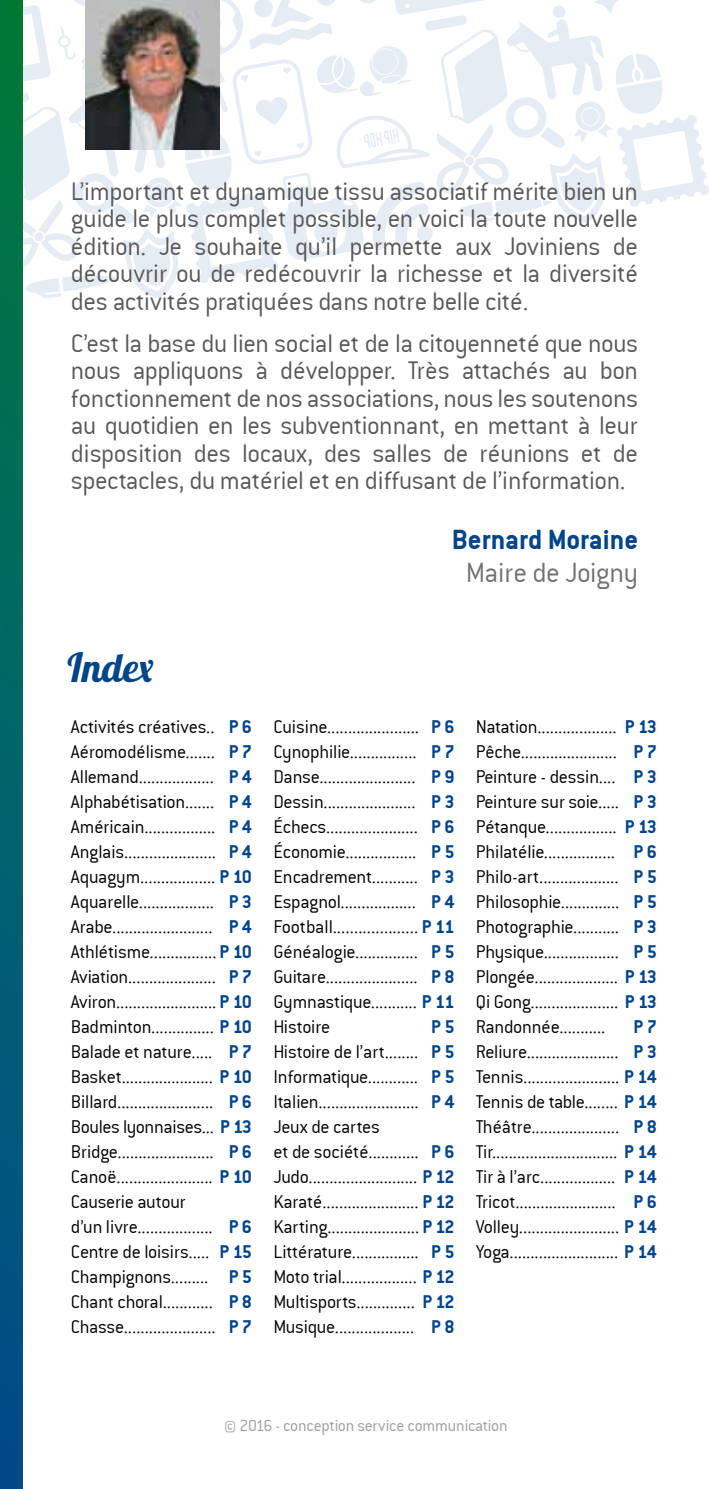
<style>
.page{position:relative;width:709px;height:1489px;background:#fff}
.page>*{position:absolute;margin:0;border:0;box-sizing:border-box;transform-origin:0 0}
.t1{font:40px "Lobster 1.4";color:#004489}
.t2{font:30px "Conduit ITCTT Bold";color:#004489}
.t3{font:30px "Conduit ITCTT Light";letter-spacing:-.015em;color:#707172}
.t4{font:27.5px/27.5px "Conduit ITCTT Light";letter-spacing:-.015em;color:#58585a;text-align:justify}
.t5{font:20px/25px "Conduit ITCTT Light";letter-spacing:-.015em;color:#000}
.t6{font:20px/25px "Conduit ITCTT Bold";color:#004489;text-align:justify}
.t7{font:17.5px "Conduit ITCTT Light";letter-spacing:-.015em;color:#9c9e9f}
.s1{font-family:"Conduit ITCTT Bold";color:#004489}
</style>
<div class="page">
<svg style="left:23px;top:0;width:686px;height:298px"></svg>
<div style="left:0;top:0;width:23px;height:1488px;background:linear-gradient(to bottom,#007a3a,#004b8f)"></div>
<img style="left:86px;top:0;width:134px;height:150px">
<p class="t4" style="left:71px;top:177px;width:568px">L’important et dynamique tissu associatif mérite bien un guide le plus complet possible, en voici la toute nouvelle édition. Je souhaite qu’il permette aux Joviniens de découvrir ou de redécouvrir la richesse et la diversité des activités pratiquées dans notre belle cité.</p>
<p class="t4" style="left:71px;top:328px;width:568px">C’est la base du lien social et de la citoyenneté que nous nous appliquons à développer. Très attachés au bon fonctionnement de nos associations, nous les soutenons au quotidien en les subventionnant, en mettant à leur disposition des locaux, des salles de réunions et de spectacles, du matériel et en diffusant de l’information.</p>
<h2 class="t2" style="left:452px;top:522px;width:188px">Bernard Moraine</h2>
<h2 class="t3" style="left:466px;top:554px;width:174px">Maire de Joigny</h2>
<h1 class="t1" style="left:67px;top:641px;width:88px">Index</h1>
<p class="t5" style="left:71px;top:713px;width:183px">Activités créatives..<br>Aéromodélisme.......<br>Allemand..................<br>Alphabétisation.......<br>Américain.................<br>Anglais......................<br>Aquagym.................. <span class="s1">P 10<br></span>Aquarelle..................<br>Arabe........................<br>Athlétisme................<span class="s1">P 10<br></span>Aviation.....................<br>Aviron........................ <span class="s1">P 10<br></span>Badminton............... <span class="s1">P 10<br></span>Balade et nature.....<br>Basket...................... <span class="s1">P 10<br></span>Billard.......................<br>Boules lyonnaises... <span class="s1">P 13<br></span>Bridge.......................<br>Canoë....................... <span class="s1">P 10<br></span>Causerie autour<br>d’un livre..................<br>Centre de loisirs.....<br>Champignons.........<br>Chant choral............<br>Chasse......................</p>
<p class="t5" style="left:273px;top:713px;width:183px">Cuisine......................<br>Cynophilie................<br>Danse.......................<br>Dessin......................<br>Échecs......................<br>Économie.................<br>Encadrement...........<br>Espagnol..................<br>Football.................... <span class="s1">P 11<br></span>Généalogie...............<br>Guitare......................<br>Gymnastique........... <span class="s1">P 11<br></span>Histoire<br>Histoire de l’art........<br>Informatique............<br>Italien........................<br>Jeux de cartes<br>et de société............<br>Judo.......................... <span class="s1">P 12<br></span>Karaté....................... <span class="s1">P 12<br></span>Karting......................<span class="s1">P 12<br></span>Littérature................<br>Moto trial.................. <span class="s1">P 12<br></span>Multisports.............. <span class="s1">P 12<br></span>Musique...................</p>
<p class="t5" style="left:476px;top:713px;width:183px">Natation................... <span class="s1">P 13<br></span>Pêche.......................<br>Peinture - dessin....<br>Peinture sur soie.....<br>Pétanque................. <span class="s1">P 13<br></span>Philatélie.................<br>Philo-art...................<br>Philosophie..............<br>Photographie...........<br>Physique..................<br>Plongée.................... <span class="s1">P 13<br></span>Qi Gong..................... <span class="s1">P 13<br></span>Randonnée...........<br>Reliure......................<br>Tennis....................... <span class="s1">P 14<br></span>Tennis de table........ <span class="s1">P 14<br></span>Théâtre.....................<br>Tir.............................. <span class="s1">P 14<br></span>Tir à l’arc.................. <span class="s1">P 14<br></span>Tricot........................<br>Volley........................ <span class="s1">P 14<br></span>Yoga.......................... <span class="s1">P 14</span></p>
<p class="t6" style="left:229px;top:713px;width:25px">P 6<br>P 7<br>P 4<br>P 4<br>P 4<br>P 4</p>
<p class="t6" style="left:229px;top:888px;width:25px">P 3<br>P 4</p>
<p class="t6" style="left:229px;top:963px;width:25px">P 7</p>
<p class="t6" style="left:431px;top:713px;width:25px">P 6<br>P 7<br>P 9<br>P 3<br>P 6<br>P 5<br>P 3<br>P 4</p>
<p class="t6" style="left:431px;top:938px;width:25px">P 5<br>P 8</p>
<p class="t6" style="left:431px;top:1013px;width:25px">P 5<br>P 5<br>P 5<br>P 4</p>
<p class="t6" style="left:431px;top:1138px;width:25px">P 6</p>
<p class="t6" style="left:633px;top:738px;width:25px">P 7<br>P 3<br>P 3</p>
<p class="t6" style="left:633px;top:838px;width:25px">P 6<br>P 5<br>P 5<br>P 3<br>P 5</p>
<p class="t6" style="left:633px;top:1013px;width:25px">P 7<br>P 3</p>
<p class="t6" style="left:229px;top:1038px;width:25px">P 7</p>
<p class="t6" style="left:229px;top:1088px;width:25px">P 6</p>
<p class="t6" style="left:229px;top:1138px;width:25px">P 6</p>
<p class="t6" style="left:633px;top:1113px;width:25px">P 8</p>
<p class="t6" style="left:633px;top:1188px;width:25px">P 6</p>
<p class="t6" style="left:220px;top:1213px;width:34px;text-align:center">P 6<br>P 15<br>P 5<br>P 8<br>P 7</p>
<p class="t6" style="left:431px;top:1238px;width:25px">P 5</p>
<p class="t6" style="left:431px;top:1313px;width:25px">P 8</p>
<p class="t7" style="left:224px;top:1415px;width:285px">© 2016 - conception service communication</p>
</div>
